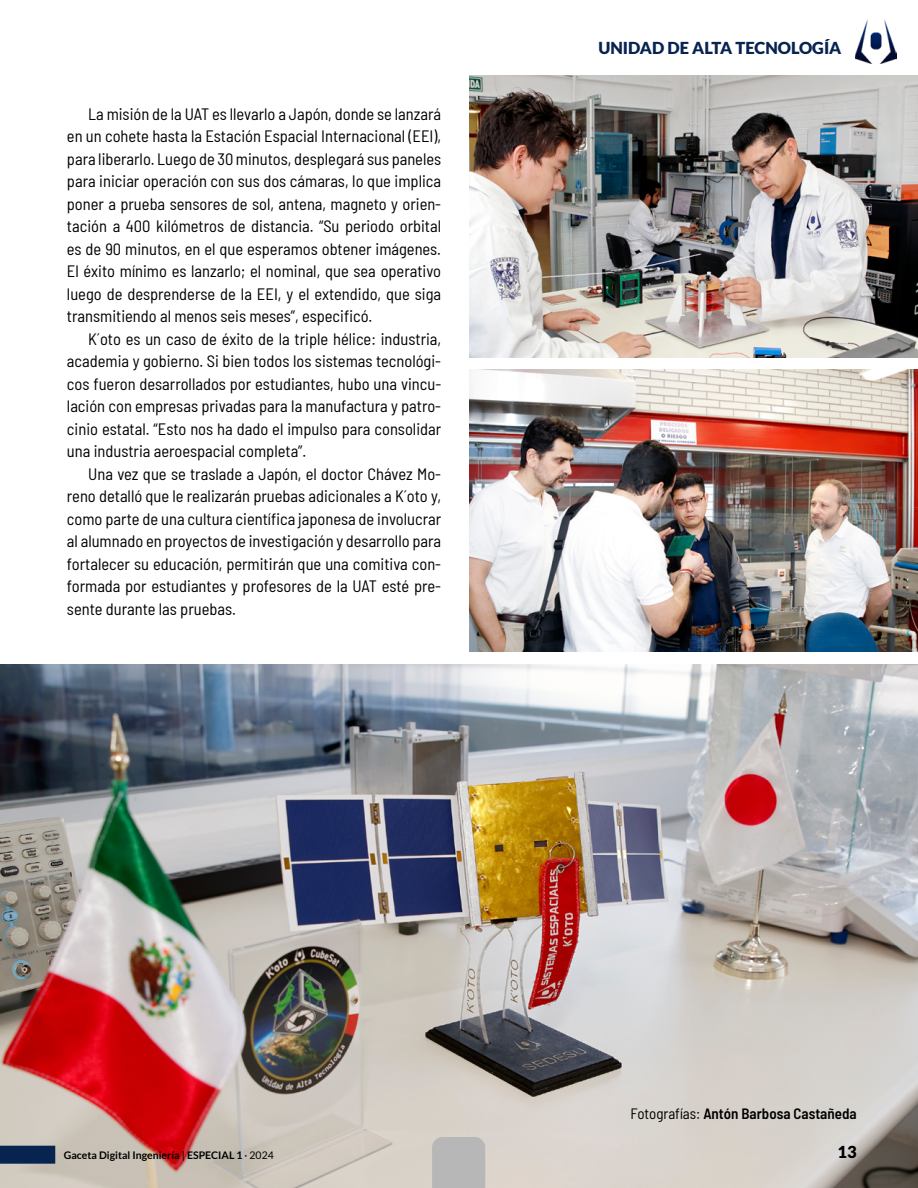
<style>
.page{position:relative;width:918px;height:1188px;background:#fff}
.page>*{position:absolute;margin:0;border:0;box-sizing:border-box;transform-origin:0 0}
.t1{font:semi-condensed 16.5px/22.5px "Barlow";color:#000;text-align:justify}
.t2{font:900 16.5px "Lato";color:#072450}
.t3{font:900 16.5px "Lato";color:#000}
.t4{font:600 semi-condensed 15px "Barlow";color:#000}
.t5{font:700 10.5px "Lato";color:#000}
.s1{font-weight:400}
</style>
<div class="page">
<img style="left:0;top:664px;width:918px;height:524px">
<img style="left:470px;top:75px;width:448px;height:283px">
<div style="left:432px;top:1137px;width:53px;height:51px;background:#b7b7b7"></div>
<img style="left:470px;top:370px;width:448px;height:282px">
<div style="left:0;top:1146px;width:55px;height:18px;background:#072450"></div>
<img style="left:855px;top:19px;width:42px;height:44px">
<p class="t1" style="left:67px;top:101px;width:376px;text-indent:21px">La misión de la UAT es llevarlo a Japón, donde se lanzará en un cohete hasta la Estación Espacial Internacional (EEI), para liberarlo. Luego de 30 minutos, desplegará sus paneles para iniciar operación con sus dos cámaras, lo que implica poner a prueba sensores de sol, antena, magneto y orien&shy;tación a 400 kilómetros de distancia. “Su periodo orbital es de 90 minutos, en el que esperamos obtener imágenes.<br>El éxito mínimo es lanzarlo; el nominal, que sea operativo luego de desprenderse de la EEI, y el extendido, que siga transmitiendo al menos seis meses”, especificó.</p>
<p class="t1" style="left:67px;top:326px;width:376px;text-indent:21px">K´oto es un caso de éxito de la triple hélice: industria, academia y gobierno. Si bien todos los sistemas tecnológi&shy;cos fueron desarrollados por estudiantes, hubo una vincu&shy;lación con empresas privadas para la manufactura y patro&shy;cinio estatal. “Esto nos ha dado el impulso para consolidar una industria aeroespacial completa”.</p>
<p class="t1" style="left:67px;top:462px;width:376px;text-indent:21px">Una vez que se traslade a Japón, el doctor Chávez Mo&shy;reno detalló que le realizarán pruebas adicionales a K´oto y, como parte de una cultura científica japonesa de involucrar al alumnado en proyectos de investigación y desarrollo para fortalecer su educación, permitirán que una comitiva con&shy;formada por estudiantes y profesores de la UAT esté pre&shy;sente durante las pruebas.</p>
<p class="t2" style="left:598px;top:38px;width:244px">UNIDAD DE ALTA TECNOLOGÍA</p>
<p class="t5" style="left:64px;top:1149px;width:212px">Gaceta Digital Ingeniería <span class="s1">|</span> ESPECIAL 1 <span class="s1">· 2024</span></p>
<p class="t4" style="left:631px;top:1103px;width:228px"><span class="s1">Fotografías:</span> Antón Barbosa Castañeda</p>
<p class="t3" style="left:838px;top:1143px;width:21px">13</p>
</div>
